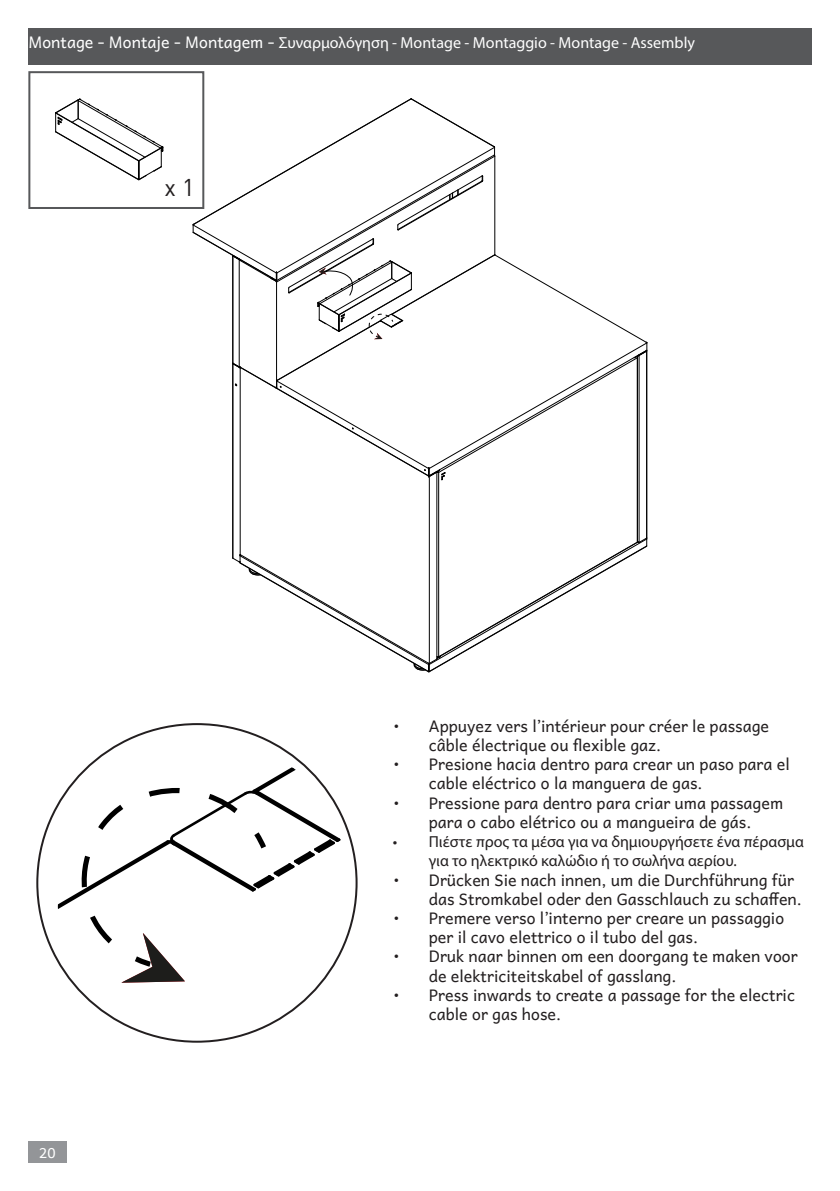
<style>
.page{position:relative;width:840px;height:1191px;background:#fff}
.page>*{position:absolute;margin:0;border:0;box-sizing:border-box;transform-origin:0 0}
.t1{font:24px "DIN Pro";color:#231f20}
.t2{font:16px/19.2px "Andika";color:#231f20}
.t3{font:16px/19.2px "Myriad Pro";color:#231f20}
.t4{font:16px "Myriad Pro";color:#fff}
.t5{font:14px "Andika";color:#fff}
.s1{font-family:"Andika"}
</style>
<div class="page">
<div style="left:28px;top:1141px;width:39px;height:21px;background:#939598"></div>
<div style="left:28px;top:28px;width:783px;height:37px;background:#57585a"></div>
<hr style="left:232px;top:363px;width:1px;height:195px;background:#000">
<hr style="left:438px;top:472px;width:1px;height:185px;background:#000">
<hr style="left:636px;top:357px;width:1px;height:185px;background:#000">
<hr style="left:638px;top:355px;width:1px;height:187px;background:#000">
<hr style="left:646px;top:351px;width:1px;height:187px;background:#000">
<hr style="left:240px;top:368px;width:1px;height:186px;background:#000">
<hr style="left:436px;top:472px;width:1px;height:187px;background:#000">
<hr style="left:429px;top:476px;width:1px;height:187px;background:#000">
<svg style="left:232px;top:537px;width:415px;height:135px"></svg>
<svg style="left:192px;top:98px;width:455px;height:382px"></svg>
<svg style="left:55px;top:99px;width:108px;height:81px"></svg>
<div style="left:28px;top:71px;width:176px;height:138px;border:2px solid #57585a"></div>
<svg style="left:58px;top:745px;width:298px;height:296px"></svg>
<p class="t4" style="left:28px;top:33px;width:667px"><span class="s1">Montage - Montaje - Montagem -</span> Συναρμολόγηση - Montage - Montaggio - Montage - Assembly</p>
<p class="t1" style="left:164px;top:169px;width:31px">x 1</p>
<p class="t5" style="left:39px;top:1145px;width:18px">20</p>
<p class="t2" style="left:428px;top:716px;width:342px;text-indent:-36px">• Appuyez vers l’intérieur pour créer le passage câble électrique ou flexible gaz.</p>
<p class="t2" style="left:428px;top:755px;width:362px;text-indent:-36px">• Presione hacia dentro para crear un paso para el cable eléctrico o la manguera de gas.</p>
<p class="t2" style="left:392px;top:793px;width:392px;text-align:center">• Pressione para dentro para criar uma passagem para o cabo elétrico ou a mangueira de gás.</p>
<p class="t3" style="left:428px;top:832px;width:376px;text-indent:-36px">• Πιέστε προς τα μέσα για να δημιουργήσετε ένα πέρασμα για το ηλεκτρικό καλώδιο ή το σωλήνα αερίου.</p>
<p class="t2" style="left:428px;top:870px;width:374px;text-indent:-36px">• Drücken Sie nach innen, um die Durchführung für das Stromkabel oder den Gasschlauch zu schaffen.</p>
<p class="t2" style="left:428px;top:908px;width:357px;text-indent:-36px">• Premere verso l’interno per creare un passaggio per il cavo elettrico o il tubo del gas.</p>
<p class="t2" style="left:428px;top:947px;width:370px;text-indent:-36px">• Druk naar binnen om een doorgang te maken voor de elektriciteitskabel of gasslang.</p>
<p class="t2" style="left:428px;top:985px;width:367px;text-indent:-36px">• Press inwards to create a passage for the electric cable or gas hose.</p>
</div>
